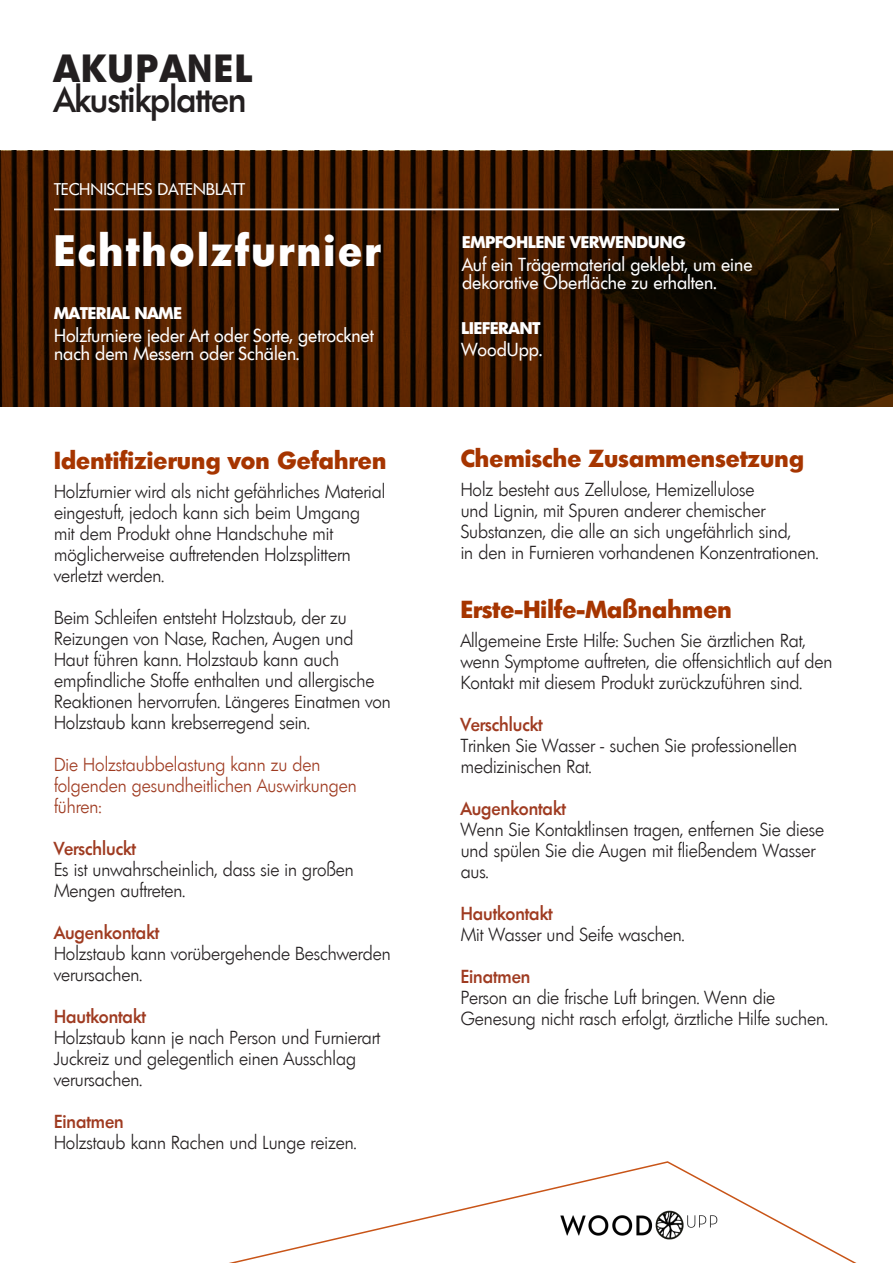
<style>
.page{position:relative;width:893px;height:1263px;background:#fff}
.page>*{position:absolute;margin:0;border:0;box-sizing:border-box;transform-origin:0 0}
.t1{font:800 42.9px "Limerick";letter-spacing:.07em;color:#fff;scale:.96 1}
.t2{font:800 38.25px "Limerick";letter-spacing:.07em;color:#231f20;scale:.96 1}
.t3{font:500 35.25px "Limerick";letter-spacing:-.02em;color:#231f20;scale:.96 1}
.Stor_overskrift{font:800 24px "Limerick";letter-spacing:.01em;color:#a63500}
.Brødtekst{font:300 18.3px/21px "Limerick";color:#231f20;scale:.96 1}
.Normal_tekst{font:18.3px/18px "Limerick";color:#fff;scale:.96 1}
.Minioverskrift{font:500 18.3px "Limerick";color:#9f3b21;scale:.96 1}
.Brødtekst-2{font:300 18.3px/21px "Limerick";color:#9f3b21;scale:.96 1}
.t4{font:800 16.5px "Limerick";color:#fff}
.t5{font:16.5px "Limerick";color:#fff}
</style>
<div class="page">
<svg style="left:229px;top:1161px;width:628px;height:102px"></svg>
<img style="left:549px;top:1198px;width:177px;height:59px">
<svg style="left:0;top:151px;width:893px;height:255px;background:#371801"></svg>
<hr style="left:54px;top:209px;width:785px;height:1px;background:#fff">
<h2 class="t2" style="left:54px;top:44px;width:208px">AKUPANEL</h2>
<h3 class="t3" style="left:54px;top:77px;width:202px">Akustikplatten</h3>
<p class="t5" style="left:54px;top:179px;width:193px">TECHNISCHES DATENBLATT</p>
<p class="t1" style="left:54px;top:222px;width:341px">Echtholzfurnier</p>
<p class="t4" style="left:54px;top:302px;width:129px">MATERIAL NAME</p>
<p class="Normal_tekst" style="left:54px;top:326px;width:335px">Holzfurniere jeder Art oder Sorte, getrocknet nach dem Messern oder Schälen.</p>
<p class="Stor_overskrift" style="left:54px;top:444px;width:334px">Identifizierung von Gefahren</p>
<p class="Brødtekst" style="left:54px;top:481px;width:347px">Holzfurnier wird als nicht gefährliches Material eingestuft, jedoch kann sich beim Umgang mit dem Produkt ohne Handschuhe mit möglicherweise auftretenden Holzsplittern verletzt werden.</p>
<p class="Brødtekst" style="left:54px;top:607px;width:352px">Beim Schleifen entsteht Holzstaub, der zu Reizungen von Nase, Rachen, Augen und Haut führen kann. Holzstaub kann auch empfindliche Stoffe enthalten und allergische Reaktionen hervorrufen. Längeres Einatmen von Holzstaub kann krebserregend sein.</p>
<p class="Brødtekst-2" style="left:54px;top:754px;width:317px">Die Holzstaubbelastung kann zu den folgenden gesundheitlichen Auswirkungen führen:</p>
<p class="Minioverskrift" style="left:54px;top:837px;width:87px">Verschluckt</p>
<p class="Brødtekst" style="left:54px;top:859px;width:314px">Es ist unwahrscheinlich, dass sie in großen<br>Mengen auftreten.</p>
<p class="Minioverskrift" style="left:54px;top:921px;width:111px">Augenkontakt</p>
<p class="Brødtekst" style="left:54px;top:943px;width:352px">Holzstaub kann vorübergehende Beschwerden verursachen.</p>
<p class="Minioverskrift" style="left:54px;top:1005px;width:97px">Hautkontakt</p>
<p class="Brødtekst" style="left:54px;top:1027px;width:341px">Holzstaub kann je nach Person und Furnierart<br>Juckreiz und gelegentlich einen Ausschlag verursachen.</p>
<p class="Minioverskrift" style="left:54px;top:1110px;width:74px">Einatmen</p>
<p class="Brødtekst" style="left:54px;top:1132px;width:316px">Holzstaub kann Rachen und Lunge reizen.</p>
<p class="t4" style="left:462px;top:232px;width:225px">EMPFOHLENE VERWENDUNG</p>
<p class="Normal_tekst" style="left:462px;top:255px;width:304px">Auf ein Trägermaterial geklebt, um eine dekorative Oberfläche zu erhalten.</p>
<p class="t4" style="left:461px;top:317px;width:80px">LIEFERANT</p>
<p class="Normal_tekst" style="left:461px;top:341px;width:85px">WoodUpp.</p>
<p class="Stor_overskrift" style="left:461px;top:442px;width:345px">Chemische Zusammensetzung</p>
<p class="Brødtekst" style="left:461px;top:479px;width:308px">Holz besteht aus Zellulose, Hemizellulose</p>
<p class="Brødtekst" style="left:461px;top:500px;width:345px">und Lignin, mit Spuren anderer chemischer<br>Substanzen, die alle an sich ungefährlich sind,</p>
<p class="Brødtekst" style="left:461px;top:542px;width:374px">in den in Furnieren vorhandenen Konzentrationen.</p>
<p class="Stor_overskrift" style="left:461px;top:593px;width:273px">Erste-Hilfe-Maßnahmen</p>
<p class="Brødtekst" style="left:461px;top:630px;width:389px">Allgemeine Erste Hilfe: Suchen Sie ärztlichen Rat, wenn Symptome auftreten, die offensichtlich auf den<br>Kontakt mit diesem Produkt zurückzuführen sind.</p>
<p class="Minioverskrift" style="left:461px;top:713px;width:87px">Verschluckt</p>
<p class="Brødtekst" style="left:461px;top:735px;width:352px">Trinken Sie Wasser - suchen Sie professionellen medizinischen Rat.</p>
<p class="Minioverskrift" style="left:461px;top:797px;width:111px">Augenkontakt</p>
<p class="Brødtekst" style="left:461px;top:819px;width:380px">Wenn Sie Kontaktlinsen tragen, entfernen Sie diese und spülen Sie die Augen mit fließendem Wasser aus.</p>
<p class="Minioverskrift" style="left:461px;top:902px;width:97px">Hautkontakt</p>
<p class="Brødtekst" style="left:461px;top:924px;width:234px">Mit Wasser und Seife waschen.</p>
<p class="Minioverskrift" style="left:461px;top:965px;width:74px">Einatmen</p>
<p class="Brødtekst" style="left:461px;top:987px;width:384px">Person an die frische Luft bringen. Wenn die<br>Genesung nicht rasch erfolgt, ärztliche Hilfe suchen.</p>
</div>
